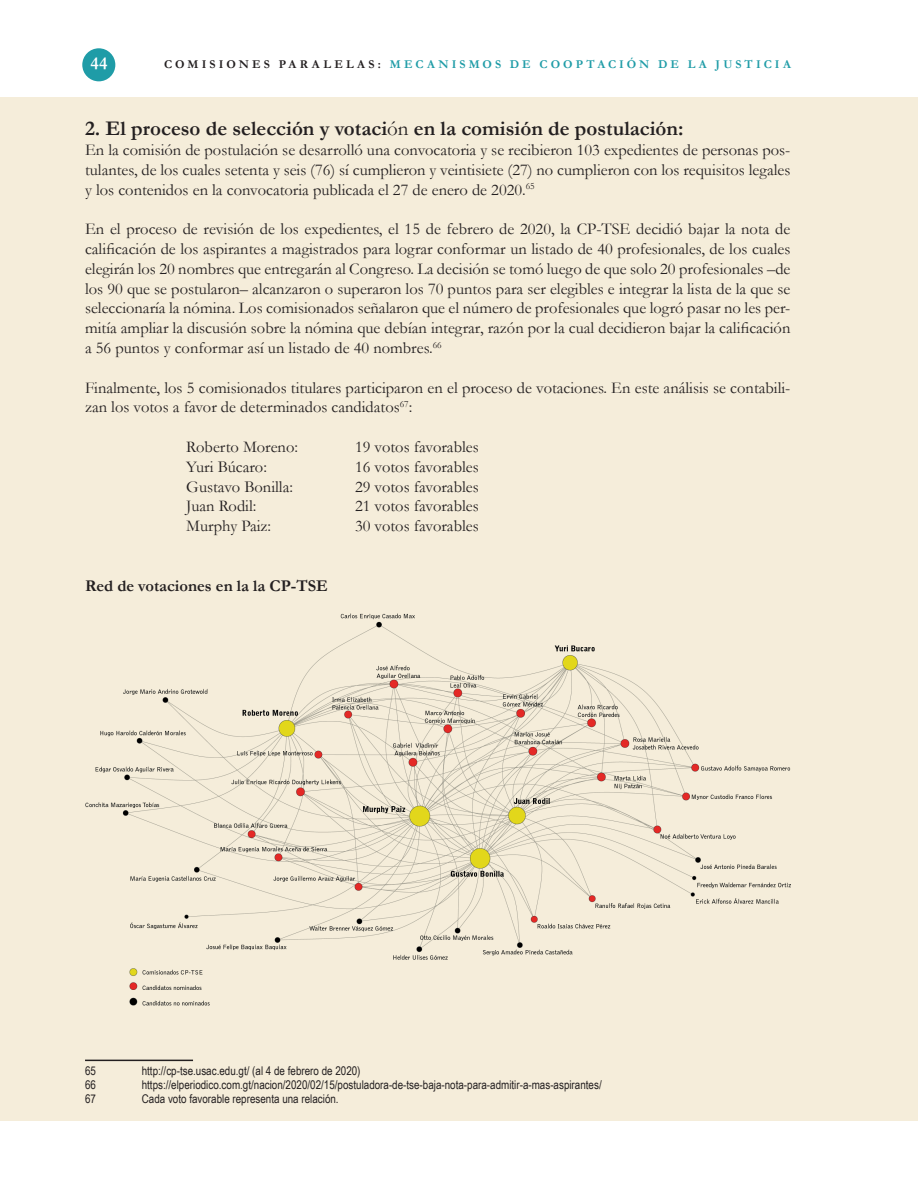
<style>
.page{position:relative;width:918px;height:1188px;background:#fff}
.page>*{position:absolute;margin:0;border:0;box-sizing:border-box;transform-origin:0 0}
.t1{font:700 21px "Garamond";color:#231f20}
.t2{font:700 18px "Garamond";color:#fff}
.t3{font:16.5px/19.8px "Garamond";color:#231f20;text-align:justify}
.t4{font:700 16.5px "Garamond";color:#231f20}
.t5{font:12px "Arial Narrow";color:#231f20}
.t6{font:700 12px "Garamond";letter-spacing:.255em;color:#1f9ca7}
.s1{color:#231f20}
.s2{font-weight:400}
</style>
<div class="page">
<div style="left:82px;top:48px;width:33px;height:33px;background:#1f9ca7;border-radius:50%"></div>
<div style="left:0;top:97px;width:918px;height:1023px;background:#f5edda"></div>
<img style="left:85px;top:614px;width:705px;height:392px">
<hr style="left:85px;top:1060px;width:108px;height:1px;background:#231f20">
<p class="t2" style="left:91px;top:52px;width:18px">44</p>
<p class="t6" style="left:164px;top:57px;width:628px"><span class="s1">COMISIONES PARALELAS:</span> MECANISMOS DE COOPTACIÓN DE LA JUSTICIA</p>
<p class="t1" style="left:85px;top:116px;width:600px">2. El proceso de selección y votaci<span class="s2">ón</span> en la comisión de postulación:</p>
<p class="t3" style="left:85px;top:140px;width:707px">En la comisión de postulación se desarrolló una convocatoria y se recibieron 103 expedientes de personas pos&shy;tulantes, de los cuales setenta y seis (76) sí cumplieron y veintisiete (27) no cumplieron con los requisitos legales y los contenidos en la convocatoria publicada el 27 de enero de 2020.<sup>65</sup></p>
<p class="t3" style="left:85px;top:219px;width:707px">En el proceso de revisión de los expedientes, el 15 de febrero de 2020, la CP-TSE decidió bajar la nota de calificación de los aspirantes a magistrados para lograr conformar un listado de 40 profesionales, de los cuales elegirán los 20 nombres que entregarán al Congreso. La decisión se tomó luego de que solo 20 profesionales –de los 90 que se postularon– alcanzaron o superaron los 70 puntos para ser elegibles e integrar la lista de la que se seleccionaría la nómina. Los comisionados señalaron que el número de profesionales que logró pasar no les per&shy;mitía ampliar la discusión sobre la nómina que debían integrar, razón por la cual decidieron bajar la calificación a 56 puntos y conformar así un listado de 40 nombres.<sup>66</sup></p>
<p class="t3" style="left:85px;top:377px;width:707px">Finalmente, los 5 comisionados titulares participaron en el proceso de votaciones. En este análisis se contabili&shy;zan los votos a favor de determinados candidatos<sup>67</sup>:</p>
<p class="t3" style="left:186px;top:437px;width:113px">Roberto Moreno:</p>
<p class="t3" style="left:355px;top:437px;width:125px">19 votos favorables</p>
<p class="t3" style="left:186px;top:457px;width:82px">Yuri Búcaro:</p>
<p class="t3" style="left:355px;top:457px;width:125px">16 votos favorables</p>
<p class="t3" style="left:186px;top:476px;width:108px">Gustavo Bonilla:</p>
<p class="t3" style="left:355px;top:476px;width:125px">29 votos favorables</p>
<p class="t3" style="left:186px;top:496px;width:72px">Juan Rodil:</p>
<p class="t3" style="left:355px;top:496px;width:125px">21 votos favorables</p>
<p class="t3" style="left:186px;top:516px;width:86px">Murphy Paiz:</p>
<p class="t3" style="left:355px;top:516px;width:125px">30 votos favorables</p>
<p class="t4" style="left:85px;top:576px;width:244px">Red de votaciones en la la CP-TSE</p>
<p class="t5" style="left:85px;top:1062px;width:12px">65</p>
<p class="t5" style="left:142px;top:1062px;width:220px">http://cp-tse.usac.edu.gt/ (al 4 de febrero de 2020)</p>
<p class="t5" style="left:85px;top:1076px;width:12px">66</p>
<p class="t5" style="left:142px;top:1076px;width:461px">https://elperiodico.com.gt/nacion/2020/02/15/postuladora-de-tse-baja-nota-para-admitir-a-mas-aspirantes/</p>
<p class="t5" style="left:85px;top:1090px;width:12px">67</p>
<p class="t5" style="left:142px;top:1090px;width:198px">Cada voto favorable representa una relación.</p>
</div>
